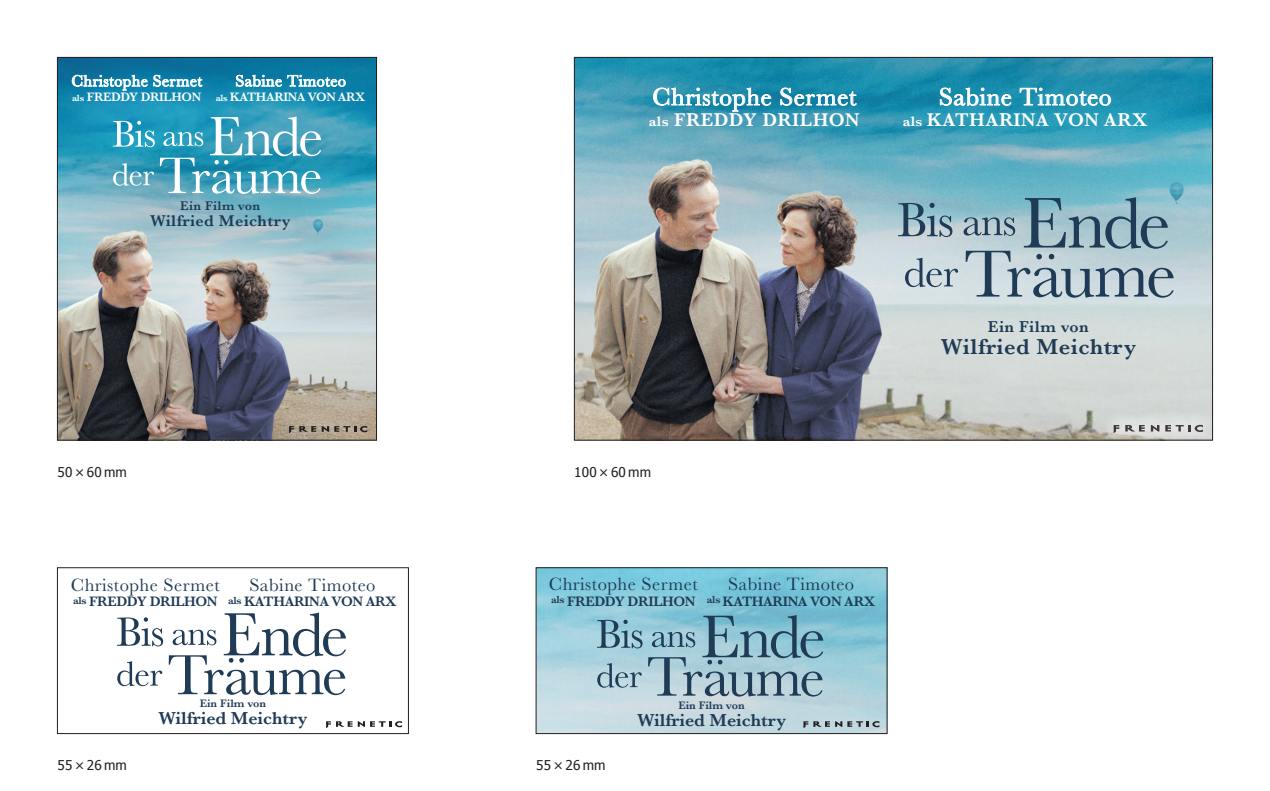
<style>
.page{position:relative;width:1270px;height:791px;background:#fff}
.page>*{position:absolute;margin:0;border:0;box-sizing:border-box;transform-origin:0 0}
.t1{font:25.43px "Baskerville";letter-spacing:.025em;color:#fff}
.t2{font:600 22.5px "Baskerville";letter-spacing:.025em;color:#1f3b56}
.t3{font:600 19.12px "Baskerville";letter-spacing:.025em;color:#fff}
.t4{font:18.45px "Baskerville";letter-spacing:.025em;color:#1f3b56}
.t5{font:600 18px "Baskerville";color:#1f3b56}
.t6{font:600 16.43px "Baskerville";letter-spacing:.025em;color:#1f3b56}
.t7{font:16.2px "Baskerville";letter-spacing:.025em;color:#fff}
.t8{font:600 16.2px "Baskerville";letter-spacing:.025em;color:#1f3b56}
.t9{font:600 14.17px "Baskerville";letter-spacing:-.025em;color:#1f3b56}
.t10{font:13.5px "Tahoma";letter-spacing:.02em;color:#231f20}
.t11{font:600 13.05px "Baskerville";letter-spacing:.025em;color:#1f3b56}
.t12{font:600 12.6px "Baskerville";letter-spacing:-.025em;color:#fff}
.t13{font:600 11.25px "Baskerville";color:#1f3b56}
.s1{font-size:9.45px}
.s2{font-size:14.4px}
</style>
<div class="page">
<svg style="left:326px;top:721px;width:26px;height:7px"></svg>
<svg style="left:358px;top:721px;width:44px;height:6px"></svg>
<img style="left:576px;top:159px;width:634px;height:279px">
<svg style="left:897px;top:197px;width:276px;height:101px;background:#9cb5c0"></svg>
<img style="left:59px;top:204px;width:316px;height:234px">
<svg style="left:117px;top:613px;width:229px;height:82px"></svg>
<div style="left:1095px;top:407px;width:124px;height:42px;background:#fff;opacity:.87"></div>
<svg style="left:1113px;top:425px;width:6px;height:8px"></svg>
<svg style="left:1125px;top:425px;width:19px;height:6px"></svg>
<svg style="left:1150px;top:425px;width:9px;height:6px"></svg>
<svg style="left:1165px;top:425px;width:37px;height:7px"></svg>
<div style="left:255px;top:391px;width:146px;height:77px;background:#fff;opacity:.6"></div>
<svg style="left:289px;top:426px;width:78px;height:7px"></svg>
<img style="left:537px;top:569px;width:348px;height:163px">
<svg style="left:59px;top:59px;width:316px;height:145px;background:#2992b4"></svg>
<svg style="left:236px;top:75px;width:109px;height:12px"></svg>
<svg style="left:72px;top:75px;width:75px;height:15px"></svg>
<svg style="left:153px;top:75px;width:49px;height:12px"></svg>
<svg style="left:113px;top:117px;width:208px;height:77px;background:#59adc5"></svg>
<svg style="left:576px;top:59px;width:634px;height:100px;background:#3c9bb6"></svg>
<div style="left:929px;top:77px;width:192px;height:39px;background:#449fb8;opacity:.75"></div>
<svg style="left:940px;top:88px;width:71px;height:18px"></svg>
<svg style="left:1019px;top:88px;width:91px;height:18px;background:#5cafc5"></svg>
<svg style="left:653px;top:88px;width:118px;height:24px;background:#51a4bd"></svg>
<svg style="left:780px;top:88px;width:76px;height:18px"></svg>
<svg style="left:803px;top:721px;width:26px;height:7px"></svg>
<svg style="left:835px;top:721px;width:44px;height:6px"></svg>
<svg style="left:597px;top:615px;width:226px;height:81px;background:#89b0c0"></svg>
<div style="left:57px;top:567px;width:352px;height:167px;border:1px solid #231f20"></div>
<div style="left:535px;top:567px;width:352px;height:167px;border:1px solid #231f20"></div>
<div style="left:57px;top:57px;width:320px;height:383px;border:1px solid #231f20"></div>
<p class="t7" style="left:71px;top:71px;width:132px">Christophe Sermet</p>
<p class="t12" style="left:72px;top:88px;width:131px"><span class="s1">als</span> FREDDY DRILHON</p>
<p class="t7" style="left:235px;top:71px;width:112px">Sabine Timoteo</p>
<p class="t12" style="left:216px;top:88px;width:151px"><span class="s1">als</span> KATHARINA VON ARX</p>
<p class="t11" style="left:180px;top:197px;width:82px">Ein Film von</p>
<p class="t8" style="left:150px;top:209px;width:142px">Wilfried Meichtry</p>
<h1 class="t1" style="left:652px;top:81px;width:205px">Christophe Sermet</h1>
<h1 class="t1" style="left:938px;top:81px;width:174px">Sabine Timoteo</h1>
<h3 class="t3" style="left:648px;top:107px;width:212px"><span class="s2">als</span> FREDDY DRILHON</h3>
<h3 class="t3" style="left:902px;top:107px;width:246px"><span class="s2">als</span> KATHARINA VON ARX</h3>
<p class="t6" style="left:987px;top:315px;width:102px">Ein Film von</p>
<h2 class="t2" style="left:940px;top:331px;width:197px">Wilfried Meichtry</h2>
<p class="t10" style="left:57px;top:463px;width:71px">50×60mm</p>
<p class="t10" style="left:574px;top:463px;width:79px">100 × 60 mm</p>
<h3 class="t4" style="left:71px;top:573px;width:150px">Christophe Sermet</h3>
<h3 class="t4" style="left:249px;top:573px;width:128px">Sabine Timoteo</h3>
<p class="t9" style="left:73px;top:592px;width:325px"><sup>als</sup> FREDDY DRILHON <sup>als</sup> KATHARINA VON ARX</p>
<h3 class="t4" style="left:549px;top:573px;width:150px">Christophe Sermet</h3>
<h3 class="t4" style="left:728px;top:573px;width:128px">Sabine Timoteo</h3>
<p class="t9" style="left:551px;top:591px;width:326px"><sup>als</sup> FREDDY DRILHON <sup>als</sup> KATHARINA VON ARX</p>
<p class="t13" style="left:200px;top:695px;width:68px">Ein Film von</p>
<p class="t5" style="left:158px;top:705px;width:150px">Wilfried Meichtry</p>
<p class="t13" style="left:678px;top:697px;width:68px">Ein Film von</p>
<p class="t5" style="left:637px;top:707px;width:150px">Wilfried Meichtry</p>
<p class="t10" style="left:57px;top:756px;width:71px">55×26mm</p>
<p class="t10" style="left:536px;top:756px;width:71px">55×26mm</p>
</div>
